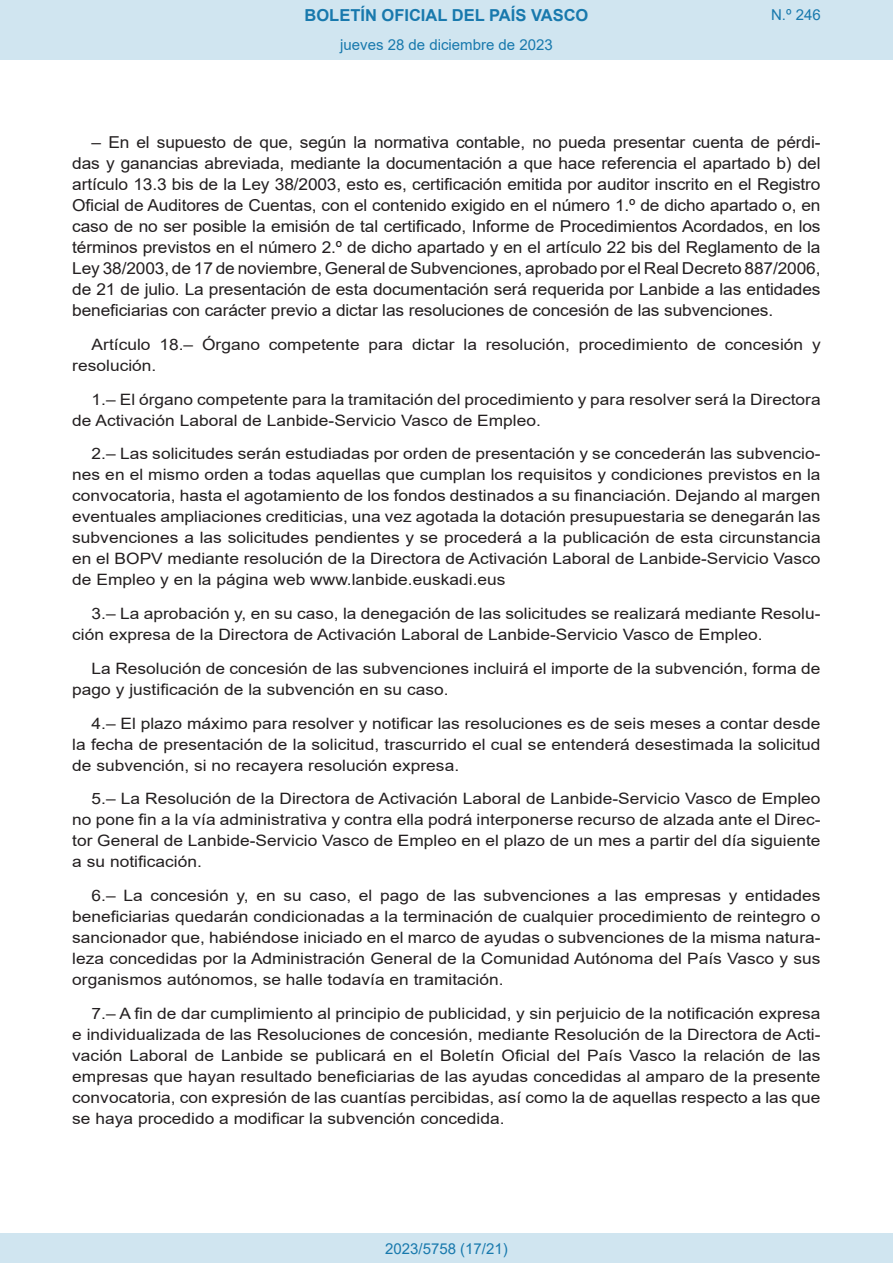
<style>
.page{position:relative;width:893px;height:1263px;background:#fff}
.page>*{position:absolute;margin:0;border:0;box-sizing:border-box;transform-origin:0 0}
.BOPVDetalle{font:16.5px/21px "Arial";letter-spacing:-.01em;color:#231f20;text-align:justify;scale:1.05 1}
.t1{font:700 16.5px "Arial";color:#1879ad}
.BOPVDetalle-2{font:15.6px/21px "Arial";color:#231f20;text-align:justify;scale:1.11 1}
.Paginacion_Centro{font:15px "Arial";color:#1879ad}
</style>
<div class="page">
<div style="left:0;top:0;width:893px;height:60px;background:#d0e5f0"></div>
<div style="left:0;top:1233px;width:893px;height:30px;background:#d0e5f0"></div>
<p class="t1" style="left:305px;top:3px;width:285px">BOLETÍN OFICIAL DEL PAÍS VASCO</p>
<p class="Paginacion_Centro" style="left:340px;top:35px;width:214px">jueves 28 de diciembre de 2023</p>
<p class="Paginacion_Centro" style="left:771px;top:5px;width:51px">N.º 246</p>
<p class="BOPVDetalle" style="left:72px;top:132px;width:714px;text-indent:19px">– En el supuesto de que, según la normativa contable, no pueda presentar cuenta de pérdi&shy;das y ganancias abreviada, mediante la documentación a que hace referencia el apartado b) del artículo 13.3 bis de la Ley 38/2003, esto es, certificación emitida por auditor inscrito en el Registro Oficial de Auditores de Cuentas, con el contenido exigido en el número 1.º de dicho apartado o, en caso de no ser posible la emisión de tal certificado, Informe de Procedimientos Acordados, en los términos previstos en el número 2.º de dicho apartado y en el artículo 22 bis del Reglamento de la Ley 38/2003, de 17 de noviembre, General de Subvenciones, aprobado por el Real Decreto 887/2006, de 21 de julio. La presentación de esta documentación será requerida por Lanbide a las entidades beneficiarias con carácter previo a dictar las resoluciones de concesión de las subvenciones.</p>
<p class="BOPVDetalle-2" style="left:72px;top:334px;width:676px;text-indent:19px">Artículo 18.– Órgano competente para dictar la resolución, procedimiento de concesión y resolución.</p>
<p class="BOPVDetalle-2" style="left:72px;top:389px;width:676px;text-indent:19px">1.– El órgano competente para la tramitación del procedimiento y para resolver será la Directora de Activación Laboral de Lanbide-Servicio Vasco de Empleo.</p>
<p class="BOPVDetalle-2" style="left:72px;top:443px;width:676px;text-indent:19px">2.– Las solicitudes serán estudiadas por orden de presentación y se concederán las subvencio&shy;nes en el mismo orden a todas aquellas que cumplan los requisitos y condiciones previstos en la convocatoria, hasta el agotamiento de los fondos destinados a su financiación. Dejando al margen eventuales ampliaciones crediticias, una vez agotada la dotación presupuestaria se denegarán las subvenciones a las solicitudes pendientes y se procederá a la publicación de esta circunstancia en el BOPV mediante resolución de la Directora de Activación Laboral de Lanbide-Servicio Vasco de Empleo y en la página web www.lanbide.euskadi.eus</p>
<p class="BOPVDetalle-2" style="left:72px;top:603px;width:676px;text-indent:19px">3.– La aprobación y, en su caso, la denegación de las solicitudes se realizará mediante Resolu&shy;ción expresa de la Directora de Activación Laboral de Lanbide-Servicio Vasco de Empleo.</p>
<p class="BOPVDetalle-2" style="left:72px;top:658px;width:676px;text-indent:19px">La Resolución de concesión de las subvenciones incluirá el importe de la subvención, forma de pago y justificación de la subvención en su caso.</p>
<p class="BOPVDetalle-2" style="left:72px;top:713px;width:676px;text-indent:19px">4.– El plazo máximo para resolver y notificar las resoluciones es de seis meses a contar desde la fecha de presentación de la solicitud, trascurrido el cual se entenderá desestimada la solicitud de subvención, si no recayera resolución expresa.</p>
<p class="BOPVDetalle-2" style="left:72px;top:788px;width:676px;text-indent:19px">5.– La Resolución de la Directora de Activación Laboral de Lanbide-Servicio Vasco de Empleo no pone fin a la vía administrativa y contra ella podrá interponerse recurso de alzada ante el Direc&shy;tor General de Lanbide-Servicio Vasco de Empleo en el plazo de un mes a partir del día siguiente a su notificación.</p>
<p class="BOPVDetalle-2" style="left:72px;top:885px;width:676px;text-indent:19px">6.– La concesión y, en su caso, el pago de las subvenciones a las empresas y entidades beneficiarias quedarán condicionadas a la terminación de cualquier procedimiento de reintegro o sancionador que, habiéndose iniciado en el marco de ayudas o subvenciones de la misma natura&shy;leza concedidas por la Administración General de la Comunidad Autónoma del País Vasco y sus organismos autónomos, se halle todavía en tramitación.</p>
<p class="BOPVDetalle-2" style="left:72px;top:1003px;width:676px;text-indent:19px">7.– A fin de dar cumplimiento al principio de publicidad, y sin perjuicio de la notificación expresa e individualizada de las Resoluciones de concesión, mediante Resolución de la Directora de Acti&shy;vación Laboral de Lanbide se publicará en el Boletín Oficial del País Vasco la relación de las empresas que hayan resultado beneficiarias de las ayudas concedidas al amparo de la presente convocatoria, con expresión de las cuantías percibidas, así como la de aquellas respecto a las que se haya procedido a modificar la subvención concedida.</p>
<p class="Paginacion_Centro" style="left:385px;top:1238px;width:124px">2023/5758 (17/21)</p>
</div>
